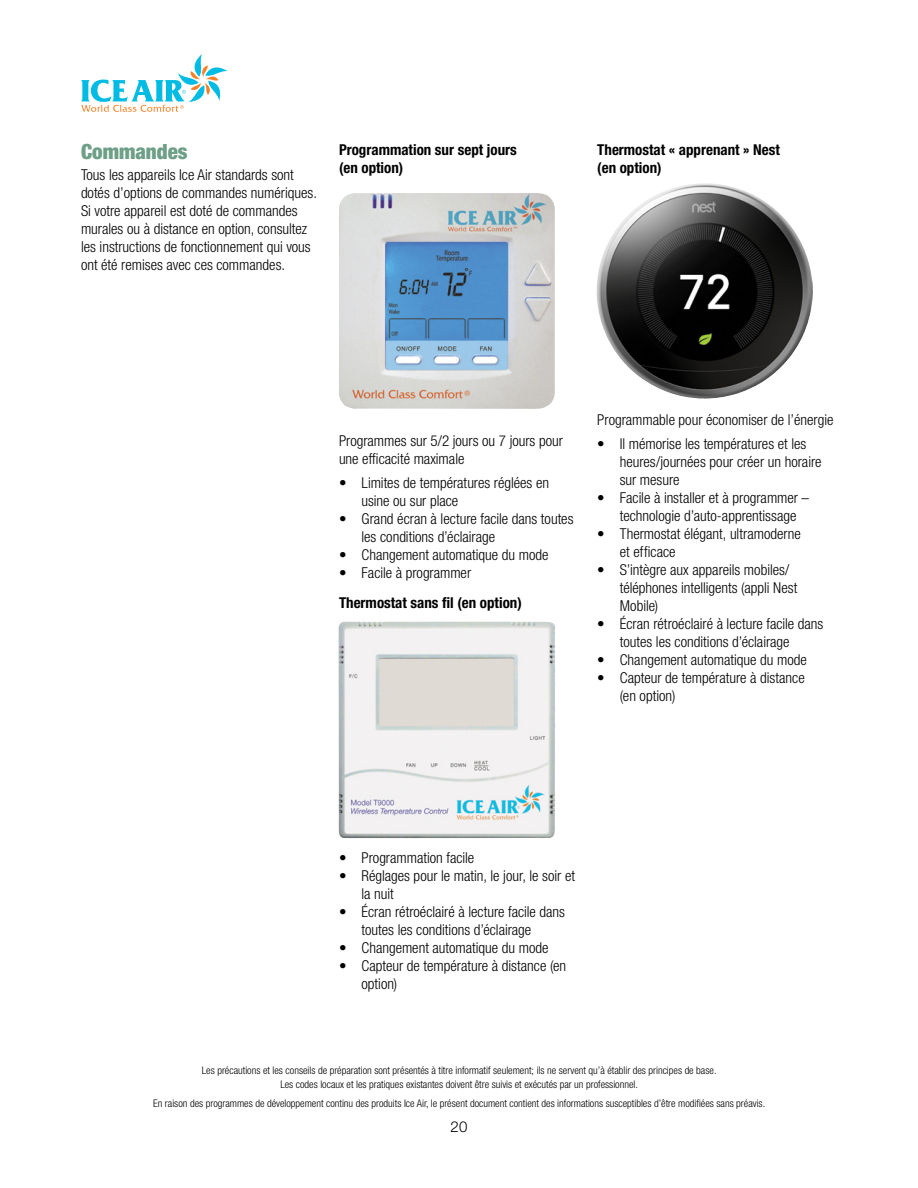
<style>
.page{position:relative;width:918px;height:1188px;background:#fff}
.page>*{position:absolute;margin:0;border:0;box-sizing:border-box;transform-origin:0 0}
.t1{font:900 condensed 21px "Helvetica Neue LT Std";color:#6e9f87}
.t2{font:300 condensed 15px/18px "Helvetica Neue LT Std";color:#000}
.t3{font:700 condensed 15px/18px "Helvetica Neue LT Std";color:#000}
.t4{font:300 15px "Helvetica Neue LT Std";color:#000}
.t5{font:300 condensed 10.5px/13.5px "Helvetica Neue LT Std";color:#000;text-align:center}
</style>
<div class="page">
<svg style="left:81px;top:54px;width:147px;height:58px"></svg>
<img style="left:339px;top:193px;width:216px;height:216px">
<img style="left:596px;top:183px;width:217px;height:216px">
<img style="left:338px;top:622px;width:217px;height:216px">
<h1 class="t1" style="left:81px;top:139px;width:108px">Commandes</h1>
<p class="t2" style="left:81px;top:166px;width:237px">Tous les appareils Ice Air standards sont dotés d’options de commandes numériques.<br>Si votre appareil est doté de commandes murales ou à distance en option, consultez les instructions de fonctionnement qui vous ont été remises avec ces commandes.</p>
<p class="t3" style="left:339px;top:141px;width:179px">Programmation sur sept jours (en option)</p>
<p class="t3" style="left:597px;top:141px;width:184px">Thermostat « apprenant » Nest (en option)</p>
<p class="t2" style="left:339px;top:432px;width:225px">Programmes sur 5/2 jours ou 7 jours pour une efficacité maximale</p>
<p class="t2" style="left:362px;top:474px;width:189px;text-indent:-22px">• Limites de températures réglées en usine ou sur place</p>
<p class="t2" style="left:362px;top:510px;width:214px;text-indent:-22px">• Grand écran à lecture facile dans toutes les conditions d’éclairage</p>
<p class="t2" style="left:339px;top:546px;width:211px">• Changement automatique du mode</p>
<p class="t2" style="left:339px;top:564px;width:134px">• Facile à programmer</p>
<p class="t3" style="left:339px;top:594px;width:184px">Thermostat sans fil (en option)</p>
<p class="t2" style="left:597px;top:411px;width:238px">Programmable pour économiser de l’énergie</p>
<p class="t2" style="left:620px;top:435px;width:203px;text-indent:-22px">• Il mémorise les températures et les heures/journées pour créer un horaire sur mesure</p>
<p class="t2" style="left:620px;top:489px;width:191px;text-indent:-22px">• Facile à installer et à programmer – technologie d’auto-apprentissage</p>
<p class="t2" style="left:620px;top:525px;width:183px;text-indent:-22px">• Thermostat élégant, ultramoderne et efficace</p>
<p class="t2" style="left:620px;top:561px;width:179px;text-indent:-22px">• S’intègre aux appareils mobiles/ téléphones intelligents (appli Nest<br>Mobile)</p>
<p class="t2" style="left:620px;top:615px;width:205px;text-indent:-22px">• Écran rétroéclairé à lecture facile dans toutes les conditions d’éclairage</p>
<p class="t2" style="left:597px;top:651px;width:211px">• Changement automatique du mode</p>
<p class="t2" style="left:620px;top:669px;width:187px;text-indent:-22px">• Capteur de température à distance (en option)</p>
<p class="t2" style="left:339px;top:849px;width:137px">• Programmation facile</p>
<p class="t2" style="left:362px;top:867px;width:215px;text-indent:-22px">• Réglages pour le matin, le jour, le soir et la nuit</p>
<p class="t2" style="left:362px;top:903px;width:205px;text-indent:-22px">• Écran rétroéclairé à lecture facile dans toutes les conditions d’éclairage</p>
<p class="t2" style="left:339px;top:939px;width:211px">• Changement automatique du mode</p>
<p class="t2" style="left:362px;top:957px;width:206px;text-indent:-22px">• Capteur de température à distance (en option)</p>
<p class="t5" style="left:202px;top:1063px;width:516px">Les précautions et les conseils de préparation sont présentés à titre informatif seulement; ils ne servent qu’à établir des principes de base.<br>Les codes locaux et les pratiques existantes doivent être suivis et exécutés par un professionnel.</p>
<p class="t5" style="left:153px;top:1096px;width:614px">En raison des programmes de développement continu des produits Ice Air, le présent document contient des informations susceptibles d’être modifiées sans préavis.</p>
<p class="t4" style="left:451px;top:1118px;width:18px">20</p>
</div>
